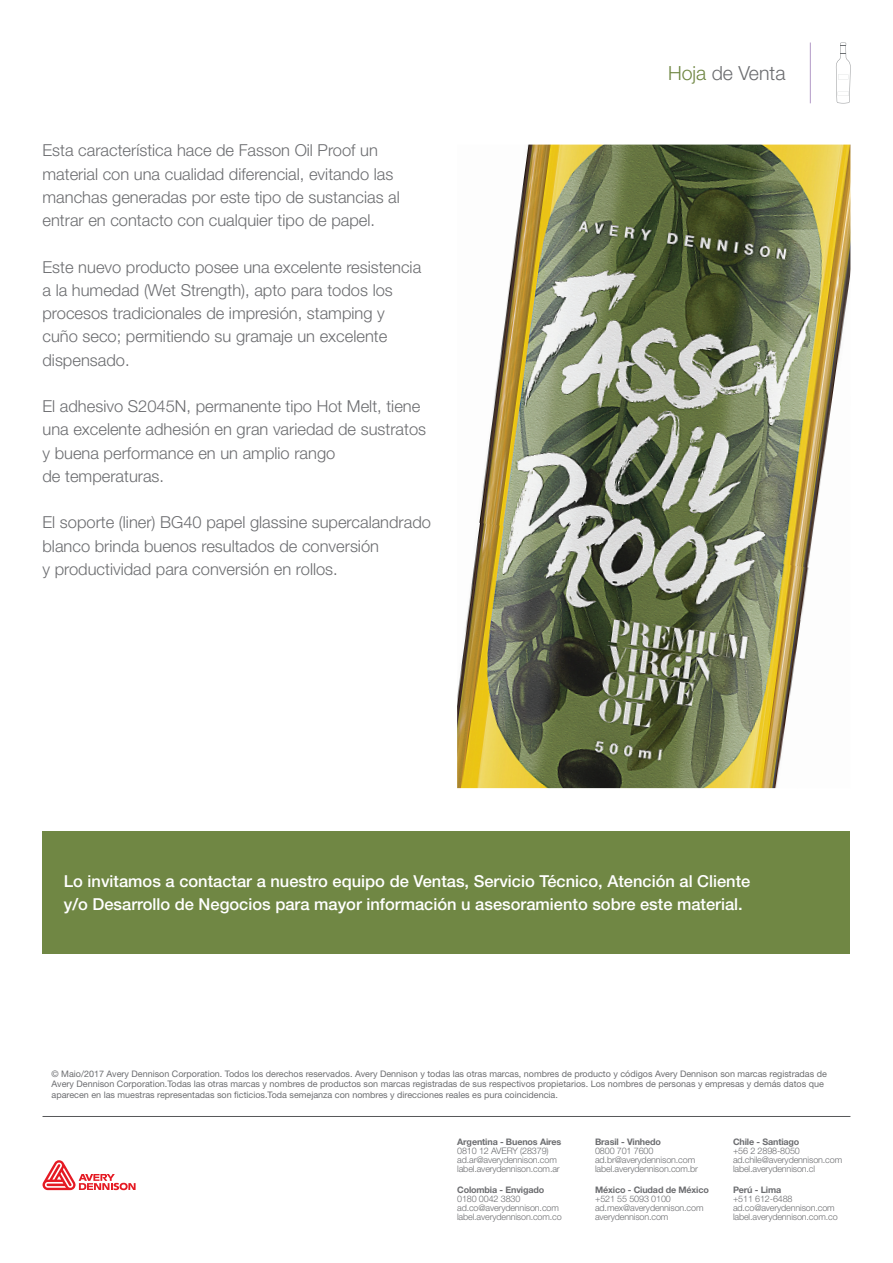
<style>
.page{position:relative;width:893px;height:1263px;background:#fff}
.page>*{position:absolute;margin:0;border:0;box-sizing:border-box;transform-origin:0 0}
.t1{font:300 19.5px "Helvetica Neue LT Std";color:#6c6d70}
.t2{font:300 16.5px/23.2px "Helvetica Neue LT Std";color:#6c6d70}
.t3{font:500 16.5px/23.2px "Helvetica Neue LT Std";color:#fff}
.t4{font:9px/10.8px "Helvetica Neue LT Std";color:#6c6d70}
.t5{font:300 9px/9px "Helvetica Neue LT Std";letter-spacing:-.015em;color:#6c6d70}
.t6{font:700 9px "Helvetica Neue LT Std";letter-spacing:-.015em;color:#6c6d70}
.s1{color:#708744}
</style>
<div class="page">
<hr style="left:43px;top:1116px;width:807px;height:1px;background:#57585a">
<svg style="left:43px;top:1160px;width:93px;height:30px"></svg>
<hr style="left:810px;top:43px;width:1px;height:60px;background:#b299c7">
<svg style="left:836px;top:43px;width:14px;height:60px"></svg>
<div style="left:43px;top:832px;width:807px;height:122px;background:#708744"></div>
<img style="left:479px;top:145px;width:371px;height:375px">
<img style="left:797px;top:396px;width:53px;height:124px">
<img style="left:473px;top:520px;width:342px;height:53px">
<img style="left:457px;top:573px;width:351px;height:215px">
<p class="t2" style="left:43px;top:139px;width:359px">Esta característica hace de Fasson Oil Proof un material con una cualidad diferencial, evitando las manchas generadas por este tipo de sustancias al entrar en contacto con cualquier tipo de papel.</p>
<p class="t2" style="left:43px;top:255px;width:380px">Este nuevo producto posee una excelente resistencia a la humedad (Wet Strength), apto para todos los procesos tradicionales de impresión, stamping y cuño seco; permitiendo su gramaje un excelente dispensado.</p>
<p class="t2" style="left:43px;top:394px;width:385px">El adhesivo S2045N, permanente tipo Hot Melt, tiene una excelente adhesión en gran variedad de sustratos y buena performance en un amplio rango<br>de temperaturas.</p>
<p class="t2" style="left:43px;top:510px;width:390px">El soporte (liner) BG40 papel glassine supercalandrado blanco brinda buenos resultados de conversión<br>y productividad para conversión en rollos.</p>
<p class="t1" style="left:668px;top:61px;width:119px"><span class="s1">Hoja</span> de Venta</p>
<p class="t3" style="left:64px;top:869px;width:688px">Lo invitamos a contactar a nuestro equipo de Ventas, Servicio Técnico, Atención al Cliente y/o Desarrollo de Negocios para mayor información u asesoramiento sobre este material.</p>
<p class="t4" style="left:52px;top:1068px;width:777px">© Maio/2017 Avery Dennison Corporation. Todos los derechos reservados. Avery Dennison y todas las otras marcas, nombres de producto y códigos Avery Dennison son marcas registradas de<br>Avery Dennison Corporation.Todas las otras marcas y nombres de productos son marcas registradas de sus respectivos propietarios. Los nombres de personas y empresas y demás datos que aparecen en las muestras representadas son cticios.Toda semejanza con nombres y direcciones reales es pura coincidencia.</p>
<p class="t6" style="left:457px;top:1136px;width:106px">Argentina - Buenos Aires</p>
<p class="t5" style="left:457px;top:1146px;width:104px">0810 12 AVERY (28379) ad.ar@averydennison.com label.averydennison.com.ar</p>
<p class="t6" style="left:457px;top:1184px;width:89px">Colombia - Envigado</p>
<p class="t5" style="left:457px;top:1194px;width:106px">0180 0042 3830 ad.co@averydennison.com label.averydennison.com.co</p>
<p class="t6" style="left:733px;top:1136px;width:68px">Chile - Santiago</p>
<p class="t5" style="left:733px;top:1146px;width:111px">+56 2 2898-8050 ad.chile@averydennison.com label.averydennison.cl</p>
<p class="t6" style="left:733px;top:1184px;width:50px">Perú - Lima</p>
<p class="t5" style="left:733px;top:1194px;width:106px">+511 612-6488 ad.co@averydennison.com label.averydennison.com.co</p>
<p class="t6" style="left:595px;top:1136px;width:67px">Brasil - Vinhedo</p>
<p class="t5" style="left:595px;top:1146px;width:104px">0800 701 7600 ad.br@averydennison.com label.averydennison.com.br</p>
<p class="t6" style="left:595px;top:1184px;width:115px">México - Ciudad de México</p>
<p class="t5" style="left:595px;top:1194px;width:110px">+521 55 5093 0100 ad.mex@averydennison.com averydennison.com</p>
</div>
